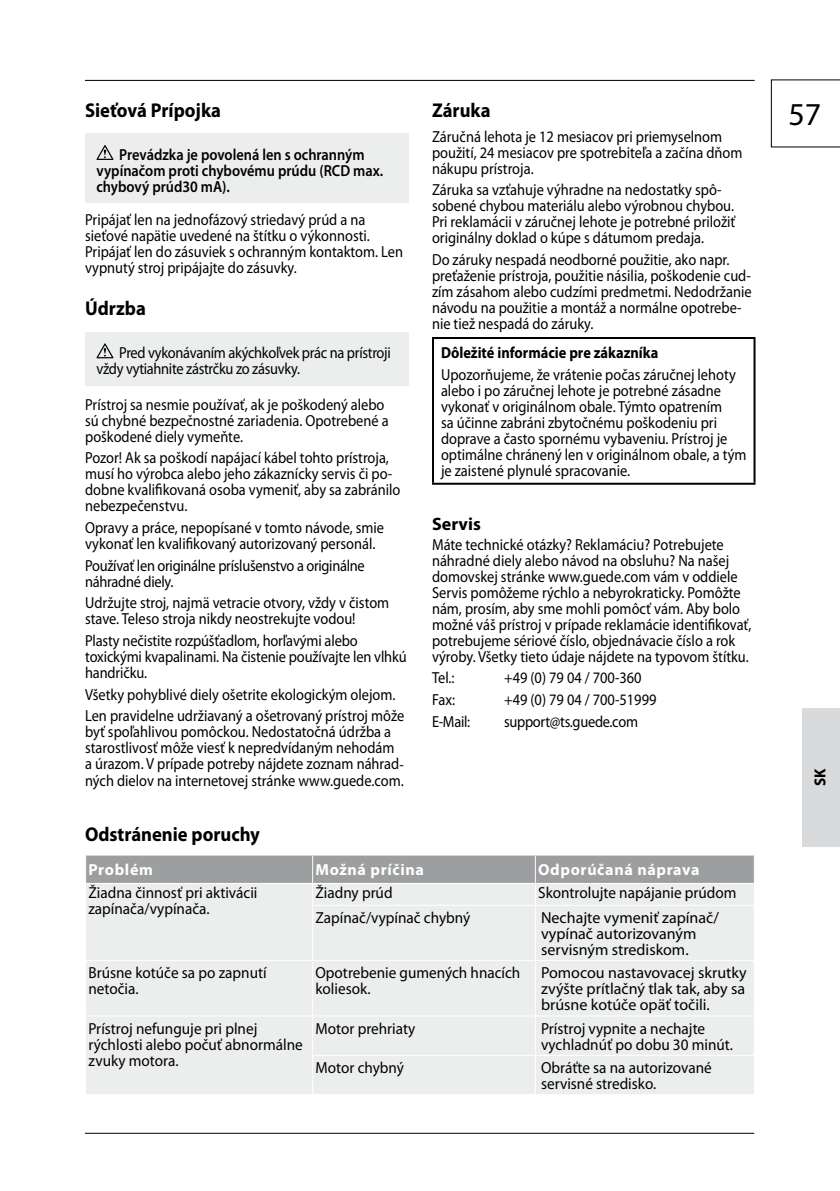
<style>
.page{position:relative;width:840px;height:1191px;background:#fff}
.page>*{position:absolute;margin:0;border:0;box-sizing:border-box;transform-origin:0 0}
.t1{font:32px "Myriad Pro";color:#000}
.t2{font:700 20px "Myriad Pro";color:#000;scale:.93 1}
.t3{font:700 18px "Myriad Pro";color:#000}
.t4{font:16px/16px "Myriad Pro";color:#000;scale:.9 1}
.t5{font:16px/16px "Myriad Pro";color:#000;scale:.95 1}
.t6{font:16px/16px "Myriad Pro";letter-spacing:-.02em;color:#000;scale:.9 1}
.t7{font:16px/16px "Myriad Pro";color:#000}
.t8{font:600 16px/16px "Myriad Pro";color:#000;scale:.9 1}
.t9{font:700 16px "Myriad Pro";letter-spacing:.04em;color:#fff}
.t10{font:700 16px "Myriad Pro";color:#000;scale:.9 1}
.t11{font:700 16px "Myriad Pro";color:#000;scale:.95 1}
</style>
<div class="page">
<hr style="left:85px;top:1132px;width:668px;height:1px;background:#000">
<hr style="left:85px;top:80px;width:669px;height:1px;background:#000">
<svg style="left:770px;top:79px;width:69px;height:69px"></svg>
<hr style="left:839px;top:708px;width:1px;height:138px;background:#d9dadb">
<div style="left:801px;top:708px;width:38px;height:138px;background:#d9dadb"></div>
<div style="left:85px;top:134px;width:323px;height:69px;background:#eceded"></div>
<svg style="left:96px;top:145px;width:17px;height:15px"></svg>
<div style="left:85px;top:332px;width:323px;height:54px;background:#eceded"></div>
<svg style="left:96px;top:343px;width:17px;height:15px"></svg>
<hr style="left:432px;top:337px;width:323px;height:2px;background:#000">
<hr style="left:432px;top:339px;width:2px;height:144px;background:#000">
<hr style="left:753px;top:339px;width:2px;height:144px;background:#000">
<hr style="left:432px;top:483px;width:323px;height:2px;background:#000">
<div style="left:86px;top:905px;width:667px;height:189px;background:#eceded"></div>
<svg style="left:85px;top:855px;width:669px;height:50px;background:#c0c2c2"></svg>
<hr style="left:312px;top:904px;width:223px;height:1px;background:#fff">
<hr style="left:312px;top:905px;width:1px;height:55px;background:#fff">
<hr style="left:535px;top:904px;width:219px;height:1px;background:#fff">
<hr style="left:534px;top:905px;width:1px;height:55px;background:#fff">
<hr style="left:85px;top:960px;width:227px;height:1px;background:#fff">
<hr style="left:312px;top:960px;width:223px;height:1px;background:#fff">
<hr style="left:312px;top:961px;width:1px;height:54px;background:#fff">
<hr style="left:535px;top:960px;width:219px;height:1px;background:#fff">
<hr style="left:534px;top:961px;width:1px;height:54px;background:#fff">
<hr style="left:85px;top:1015px;width:227px;height:1px;background:#fff">
<hr style="left:312px;top:1015px;width:223px;height:1px;background:#fff">
<hr style="left:312px;top:1016px;width:1px;height:38px;background:#fff">
<hr style="left:535px;top:1015px;width:219px;height:1px;background:#fff">
<hr style="left:534px;top:1016px;width:1px;height:38px;background:#fff">
<hr style="left:312px;top:1054px;width:223px;height:1px;background:#fff">
<hr style="left:312px;top:1055px;width:1px;height:39px;background:#fff">
<hr style="left:535px;top:1054px;width:219px;height:1px;background:#fff">
<hr style="left:534px;top:1055px;width:1px;height:39px;background:#fff">
<p class="t2" style="left:85px;top:97px;width:147px">Sieťová Prípojka</p>
<p class="t8" style="left:96px;top:146px;width:320px;text-indent:23px">Prevádzka je povolená len s ochranným vypínačom proti chybovému prúdu (RCD max. chybový prúd30 mA).</p>
<p class="t4" style="left:85px;top:211px;width:354px">Pripájať len na jednofázový striedavý prúd a na sieťové napätie uvedené na štítku o výkonnosti.<br>Pripájať len do zásuviek s ochranným kontaktom. Len vypnutý stroj pripájajte do zásuvky.</p>
<p class="t2" style="left:85px;top:296px;width:67px">Údrzba</p>
<p class="t6" style="left:96px;top:345px;width:328px;text-indent:23px">Pred vykonávaním akýchkoľvek prác na prístroji vždy vytiahnite zástrčku zo zásuvky.</p>
<p class="t4" style="left:85px;top:396px;width:338px">Prístroj sa nesmie používať, ak je poškodený alebo sú chybné bezpečnostné zariadenia. Opotrebené a poškodené diely vymeňte.</p>
<p class="t4" style="left:85px;top:450px;width:352px">Pozor! Ak sa poškodí napájací kábel tohto prístroja, musí ho výrobca alebo jeho zákaznícky servis či po&shy;dobne kvalifikovaná osoba vymeniť, aby sa zabránilo nebezpečenstvu.</p>
<p class="t4" style="left:85px;top:519px;width:333px">Opravy a práce, nepopísané v tomto návode, smie vykonať len kvalifikovaný autorizovaný personál.</p>
<p class="t6" style="left:85px;top:557px;width:312px">Používať len originálne príslušenstvo a originálne náhradné diely.</p>
<p class="t4" style="left:85px;top:595px;width:339px">Udržujte stroj, najmä vetracie otvory, vždy v čistom stave. Teleso stroja nikdy neostrekujte vodou!</p>
<p class="t4" style="left:85px;top:632px;width:359px">Plasty nečistite rozpúšťadlom, horľavými alebo toxickými kvapalinami. Na čistenie používajte len vlhkú handričku.</p>
<p class="t4" style="left:85px;top:683px;width:356px;line-height:21.6px">Všetky pohyblivé diely ošetrite ekologickým olejom.<br>Len pravidelne udržiavaný a ošetrovaný prístroj môže</p>
<p class="t4" style="left:85px;top:724px;width:355px">byť spoľahlivou pomôckou. Nedostatočná údržba a starostlivosť môže viesť k nepredvídaným nehodám a úrazom. V prípade potreby nájdete zoznam náhrad&shy;ných dielov na internetovej stránke www.guede.com.</p>
<p class="t2" style="left:432px;top:97px;width:64px">Záruka</p>
<p class="t4" style="left:432px;top:128px;width:346px">Záručná lehota je 12 mesiacov pri priemyselnom použití, 24 mesiacov pre spotrebiteľa a začína dňom nákupu prístroja.</p>
<p class="t4" style="left:432px;top:182px;width:338px">Záruka sa vzťahuje výhradne na nedostatky spô&shy;sobené chybou materiálu alebo výrobnou chybou.<br>Pri reklamácii v záručnej lehote je potrebné priložiť originálny doklad o kúpe s dátumom predaja.</p>
<p class="t4" style="left:432px;top:251px;width:356px">Do záruky nespadá neodborné použitie, ako napr. preťaženie prístroja, použitie násilia, poškodenie cud&shy;zím zásahom alebo cudzími predmetmi. Nedodržanie návodu na použitie a montáž a normálne opotrebe&shy;nie tiež nespadá do záruky.</p>
<p class="t10" style="left:441px;top:342px;width:243px">Dôležité informácie pre zákazníka</p>
<p class="t4" style="left:441px;top:366px;width:341px">Upozorňujeme, že vrátenie počas záručnej lehoty alebo i po záručnej lehote je potrebné zásadne vykonať v originálnom obale. Týmto opatrením<br>sa účinne zabráni zbytočnému poškodeniu pri doprave a často spornému vybaveniu. Prístroj je optimálne chránený len v originálnom obale, a tým je zaistené plynulé spracovanie.</p>
<p class="t3" style="left:432px;top:512px;width:50px">Servis</p>
<p class="t4" style="left:432px;top:536px;width:356px">Máte technické otázky? Reklamáciu? Potrebujete náhradné diely alebo návod na obsluhu? Na našej domovskej stránke www.guede.com vám v oddiele Servis pomôžeme rýchlo a nebyrokraticky. Pomôžte nám, prosím, aby sme mohli pomôcť vám. Aby bolo možné váš prístroj v prípade reklamácie identifikovať, potrebujeme sériové číslo, objednávacie číslo a rok výroby. Všetky tieto údaje nájdete na typovom štítku.</p>
<p class="t4" style="left:432px;top:669px;width:27px">Tel.:</p>
<p class="t4" style="left:504px;top:669px;width:154px">+49 (0) 79 04 / 700-360</p>
<p class="t4" style="left:432px;top:691px;width:27px">Fax:</p>
<p class="t4" style="left:504px;top:691px;width:171px">+49 (0) 79 04 / 700-51999</p>
<p class="t4" style="left:432px;top:713px;width:44px">E-Mail:</p>
<p class="t6" style="left:504px;top:713px;width:150px">support@ts.guede.com</p>
<p class="t2" style="left:85px;top:821px;width:189px">Odstránenie poruchy</p>
<p class="t9" style="left:88px;top:859px;width:66px">Problém</p>
<p class="t9" style="left:315px;top:859px;width:110px">Možná príčina</p>
<p class="t9" style="left:538px;top:859px;width:163px">Odporúčaná náprava</p>
<p class="t5" style="left:88px;top:884px;width:179px">Žiadna činnosť pri aktivácii zapínača/vypínača.</p>
<p class="t5" style="left:315px;top:884px;width:83px">Žiadny prúd</p>
<p class="t5" style="left:538px;top:884px;width:210px">Skontrolujte napájanie prúdom</p>
<p class="t5" style="left:315px;top:909px;width:164px">Zapínač/vypínač chybný</p>
<p class="t7" style="left:540px;top:909px;width:179px">Nechajte vymeniť zapínač/ vypínač autorizovaným servisným strediskom.</p>
<p class="t5" style="left:88px;top:964px;width:189px">Brúsne kotúče sa po zapnutí netočia.</p>
<p class="t5" style="left:315px;top:964px;width:217px">Opotrebenie gumených hnacích koliesok.</p>
<p class="t7" style="left:540px;top:964px;width:207px;text-align:justify">Pomocou nastavovacej skrutky zvýšte prítlačný tlak tak, aby sa brúsne kotúče opäť točili.</p>
<p class="t5" style="left:88px;top:1020px;width:227px">Prístroj nefunguje pri plnej rýchlosti alebo počuť abnormálne zvuky motora.</p>
<p class="t5" style="left:315px;top:1020px;width:107px">Motor prehriaty</p>
<p class="t5" style="left:540px;top:1020px;width:203px">Prístroj vypnite a nechajte vychladnúť po dobu 30 minút.</p>
<p class="t5" style="left:315px;top:1059px;width:95px">Motor chybný</p>
<p class="t5" style="left:540px;top:1059px;width:181px">Obráťte sa na autorizované servisné stredisko.</p>
<h1 class="t1" style="left:788px;top:95px;width:34px">57</h1>
<p class="t11" style="left:809px;top:786px;width:20px;rotate:-90deg">SK</p>
</div>
